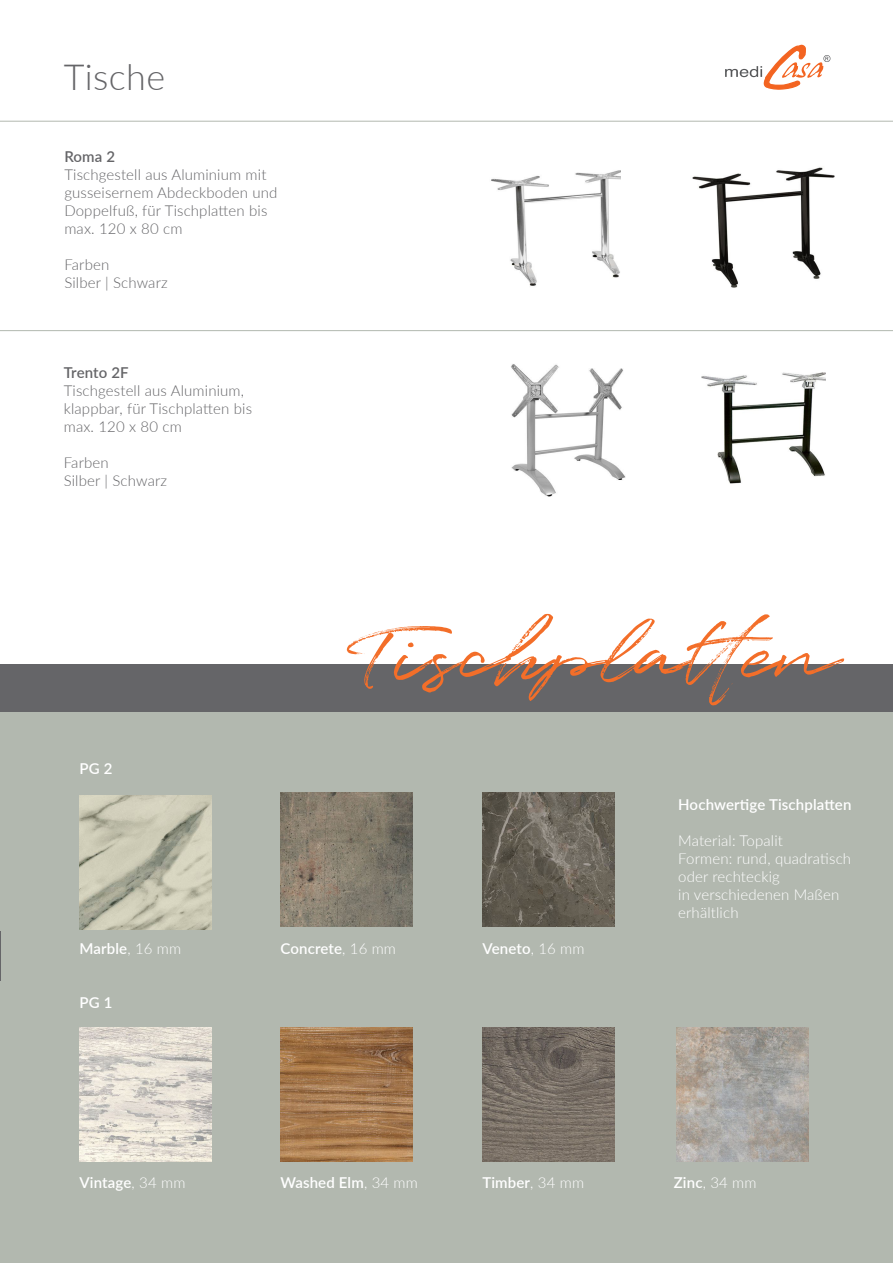
<style>
.page{position:relative;width:893px;height:1263px;background:#fff}
.page>*{position:absolute;margin:0;border:0;box-sizing:border-box;transform-origin:0 0}
.t1{font:88.8px "Quentin";color:#f36e29}
.Headline{font:300 36px "Lato";letter-spacing:.01em;color:#656568}
.Headline-2{font:300 15px/18px "Lato";letter-spacing:.01em;color:#656568}
.Headline-3{font:600 15px "Lato";letter-spacing:.01em;color:#fff}
.Headline-4{font:300 15px/18px "Lato";letter-spacing:.01em;color:#fff}
.s1{font-weight:600}
.s2{font-weight:300}
</style>
<div class="page">
<div style="left:0;top:664px;width:893px;height:50px;background:#656568"></div>
<div style="left:0;top:712px;width:893px;height:551px;background:#b2b8af"></div>
<svg style="left:725px;top:45px;width:105px;height:45px"></svg>
<img style="left:491px;top:170px;width:130px;height:116px">
<img style="left:692px;top:167px;width:142px;height:121px">
<img style="left:511px;top:364px;width:115px;height:133px">
<img style="left:701px;top:372px;width:124px;height:112px">
<img style="left:79px;top:795px;width:132px;height:134px">
<img style="left:677px;top:1028px;width:131px;height:134px">
<img style="left:280px;top:793px;width:132px;height:134px">
<img style="left:482px;top:793px;width:132px;height:134px">
<img style="left:79px;top:1028px;width:132px;height:134px">
<img style="left:280px;top:1028px;width:132px;height:134px">
<img style="left:482px;top:1028px;width:132px;height:134px">
<hr style="left:0;top:931px;width:1px;height:50px;background:#656568">
<hr style="left:0;top:121px;width:893px;height:1px;background:#b2b8af">
<hr style="left:0;top:330px;width:893px;height:1px;background:#b2b8af">
<p class="Headline" style="left:64px;top:52px;width:103px">Tische</p>
<p class="Headline-2" style="left:64px;top:147px;width:215px"><span class="s1">Roma 2<br></span>Tischgestell aus Aluminium mit gusseisernem Abdeckboden und<br>Doppelfuß, für Tischplatten bis max. 120 x 80 cm</p>
<p class="Headline-2" style="left:64px;top:255px;width:46px">Farben</p>
<p class="Headline-2" style="left:64px;top:273px;width:105px">Silber | Schwarz</p>
<p class="Headline-2" style="left:64px;top:363px;width:190px"><span class="s1">Trento 2F<br></span>Tischgestell aus Aluminium, klappbar, für Tischplatten bis max. 120 x 80 cm</p>
<p class="Headline-2" style="left:64px;top:453px;width:46px">Farben</p>
<p class="Headline-2" style="left:64px;top:471px;width:105px">Silber | Schwarz</p>
<p class="Headline-3" style="left:79px;top:758px;width:34px">PG 2</p>
<p class="t1" style="left:348px;top:595px;width:493px">Tischplatten</p>
<p class="Headline-3" style="left:678px;top:794px;width:175px">Hochwertige Tischplatten</p>
<p class="Headline-4" style="left:678px;top:831px;width:174px">Material: Topalit<br>Formen: rund, quadratisch oder rechteckig<br>in verschiedenen Maßen erhältlich</p>
<p class="Headline-3" style="left:79px;top:938px;width:103px">Marble<span class="s2">, 16 mm</span></p>
<p class="Headline-3" style="left:280px;top:938px;width:117px">Concrete<span class="s2">, 16 mm</span></p>
<p class="Headline-3" style="left:482px;top:938px;width:104px">Veneto<span class="s2">, 16 mm</span></p>
<p class="Headline-3" style="left:79px;top:992px;width:34px">PG 1</p>
<p class="Headline-3" style="left:79px;top:1172px;width:107px">Vintage<span class="s2">, 34 mm</span></p>
<p class="Headline-3" style="left:280px;top:1172px;width:139px">Washed Elm<span class="s2">, 34 mm</span></p>
<p class="Headline-3" style="left:482px;top:1172px;width:103px">Timber<span class="s2">, 34 mm</span></p>
<p class="Headline-4" style="left:674px;top:1173px;width:84px"><span class="s1">Zinc</span>, 34 mm</p>
</div>
